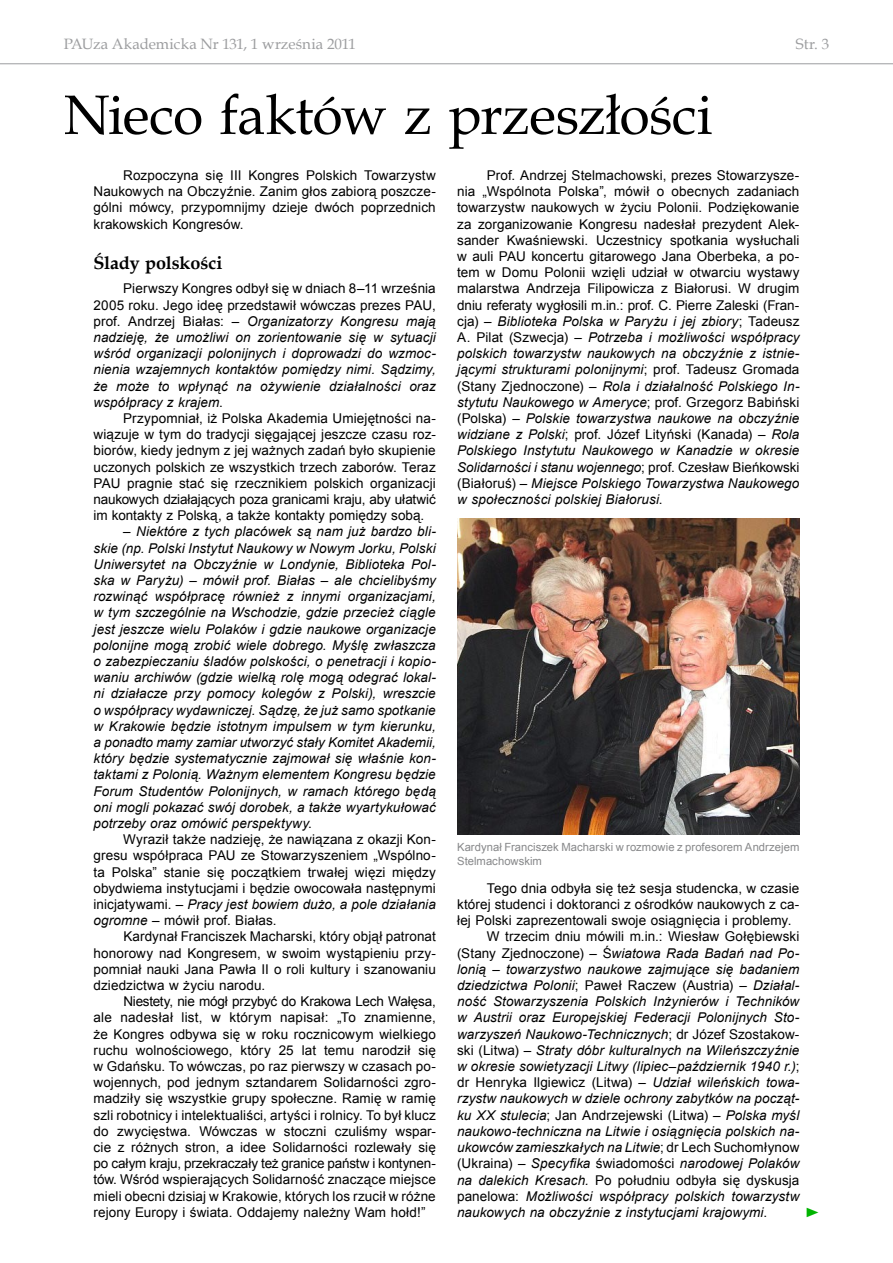
<style>
.page{position:relative;width:893px;height:1263px;background:#fff}
.page>*{position:absolute;margin:0;border:0;box-sizing:border-box;transform-origin:0 0}
.t1{font:55.5px "Book Antiqua";letter-spacing:-.015em;color:#000}
.t2{font:700 18px "Book Antiqua";letter-spacing:-.005em;color:#000}
.t3{font:15px "Book Antiqua";color:#9c9d9f}
.t4{font:13.5px/16.2px "Arial";letter-spacing:.005em;color:#000;text-align:justify}
.t5{font:italic 13.5px/16.2px "Arial";letter-spacing:.005em;color:#000;text-align:justify}
.t6{font:13.5px "Times New Roman";color:#00b400;scale:1.22 1}
.t7{font:11.25px/13.5px "Arial";letter-spacing:.005em;color:#87888a}
.s1{font-style:normal}
.s2{font-style:italic}
</style>
<div class="page">
<hr style="left:0;top:63px;width:893px;height:1px;background:#9c9d9f">
<img style="left:457px;top:519px;width:342px;height:315px">
<p class="t3" style="left:64px;top:34px;width:294px">PAUza Akademicka Nr 131, 1 września 2011</p>
<p class="t3" style="left:796px;top:34px;width:35px">Str. 3</p>
<h1 class="t1" style="left:64px;top:76px;width:650px">Nieco faktów z przeszłości</h1>
<p class="t4" style="left:94px;top:167px;width:344px;text-indent:30px">Rozpoczyna się III Kongres Polskich Towarzystw Naukowych na Obczyźnie. Zanim głos zabiorą poszcze&shy;gólni mówcy, przypomnijmy dzieje dwóch poprzednich krakowskich Kongresów.</p>
<h2 class="t2" style="left:94px;top:250px;width:130px">Ślady polskości</h2>
<p class="t5" style="left:94px;top:281px;width:344px;text-indent:30px"><span class="s1">Pierwszy Kongres odbył się w dniach 8–11 września 2005 roku. Jego ideę przedstawił wówczas prezes PAU, prof. Andrzej Białas: –</span> Organizatorzy Kongresu mają nadzieję, że umożliwi on zorientowanie się w sytuacji wśród organizacji polonijnych i doprowadzi do wzmoc&shy;nienia wzajemnych kontaktów pomiędzy nimi. Sądzimy, że może to wpłynąć na ożywienie działalności oraz współpracy z krajem<span class="s1">.</span></p>
<p class="t4" style="left:94px;top:410px;width:344px;text-indent:30px">Przypomniał, iż Polska Akademia Umiejętności na&shy;wiązuje w tym do tradycji sięgającej jeszcze czasu roz&shy;biorów, kiedy jednym z jej ważnych zadań było skupienie uczonych polskich ze wszystkich trzech zaborów. Teraz PAU pragnie stać się rzecznikiem polskich organizacji naukowych działających poza granicami kraju, aby ułatwić im kontakty z Polską, a także kontakty pomiędzy sobą.</p>
<p class="t5" style="left:94px;top:524px;width:344px;text-indent:30px"><span class="s1">–</span> Niektóre z tych placówek są nam już bardzo bli&shy;skie (np. Polski Instytut Naukowy w Nowym Jorku, Polski Uniwersytet na Obczyźnie w Londynie, Biblioteka Pol&shy;ska w Paryżu) – mówił prof. Białas – ale chcielibyśmy rozwinąć współpracę również z innymi organizacjami, w tym szczególnie na Wschodzie, gdzie przecież ciągle jest jeszcze wielu Polaków i gdzie naukowe organizacje polonijne mogą zrobić wiele dobrego. Myślę zwłaszcza o zabezpieczaniu śladów polskości, o penetracji i kopio&shy;waniu archiwów (gdzie wielką rolę mogą odegrać lokal&shy;ni działacze przy pomocy kolegów z Polski), wreszcie o współpracy wydawniczej. Sądzę, że już samo spotkanie w Krakowie będzie istotnym impulsem w tym kierunku, a ponadto mamy zamiar utworzyć stały Komitet Akademii, który będzie systematycznie zajmował się właśnie kon&shy;taktami z Polonią. Ważnym elementem Kongresu będzie Forum Studentów Polonijnych, w ramach którego będą oni mogli pokazać swój dorobek, a także wyartykułować potrzeby oraz omówić perspektywy<span class="s1">.</span></p>
<p class="t4" style="left:94px;top:831px;width:344px;text-indent:30px">Wyraził także nadzieję, że nawiązana z okazji Kon&shy;gresu współpraca PAU ze Stowarzyszeniem „Wspólno&shy;ta Polska” stanie się początkiem trwałej więzi między obydwiema instytucjami i będzie owocowała następnymi inicjatywami. – <span class="s2">Pracy jest bowiem dużo, a pole działania ogromne</span> – mówił prof. Białas.</p>
<p class="t4" style="left:94px;top:929px;width:344px;text-indent:30px">Kardynał Franciszek Macharski, który objął patronat honorowy nad Kongresem, w swoim wystąpieniu przy&shy;pomniał nauki Jana Pawła II o roli kultury i szanowaniu dziedzictwa w życiu narodu.</p>
<p class="t4" style="left:94px;top:993px;width:344px;text-indent:30px">Niestety, nie mógł przybyć do Krakowa Lech Wałęsa, ale nadesłał list, w którym napisał: „To znamienne, że Kongres odbywa się w roku rocznicowym wielkiego ruchu wolnościowego, który 25 lat temu narodził się w Gdańsku. To wówczas, po raz pierwszy w czasach po&shy;wojennych, pod jednym sztandarem Solidarności zgro&shy;madziły się wszystkie grupy społeczne. Ramię w ramię szli robotnicy i intelektualiści, artyści i rolnicy. To był klucz do zwycięstwa. Wówczas w stoczni czuliśmy wspar&shy;cie z różnych stron, a idee Solidarności rozlewały się po całym kraju, przekraczały też granice państw i kontynen&shy;tów. Wśród wspierających Solidarność znaczące miejsce mieli obecni dzisiaj w Krakowie, których los rzucił w różne rejony Europy i świata. Oddajemy należny Wam hołd!”</p>
<p class="t4" style="left:457px;top:167px;width:344px;text-indent:30px">Prof. Andrzej Stelmachowski, prezes Stowarzysze&shy;nia „Wspólnota Polska”, mówił o obecnych zadaniach towarzystw naukowych w życiu Polonii. Podziękowanie za zorganizowanie Kongresu nadesłał prezydent Alek&shy;sander Kwaśniewski. Uczestnicy spotkania wysłuchali w auli PAU koncertu gitarowego Jana Oberbeka, a po&shy;tem w Domu Polonii wzięli udział w otwarciu wystawy malarstwa Andrzeja Filipowicza z Białorusi. W drugim dniu referaty wygłosili m.in.: prof. C. Pierre Zaleski (Fran&shy;cja) – <span class="s2">Biblioteka Polska w Paryżu i jej zbiory</span>; Tadeusz A. Pilat (Szwecja) – <span class="s2">Potrzeba i możliwości współpracy polskich towarzystw naukowych na obczyźnie z istnie&shy;jącymi strukturami polonijnymi</span>; prof. Tadeusz Gromada (Stany Zjednoczone) – <span class="s2">Rola i działalność Polskiego In&shy;stytutu Naukowego w Ameryce</span>; prof. Grzegorz Babiński (Polska) – <span class="s2">Polskie towarzystwa naukowe na obczyźnie widziane z Polski</span>; prof. Józef Lityński (Kanada) – <span class="s2">Rola Polskiego Instytutu Naukowego w Kanadzie w okresie Solidarności i stanu wojennego</span>; prof. Czesław Bieńkowski (Białoruś) – <span class="s2">Miejsce Polskiego Towarzystwa Naukowego w społeczności polskiej Białorusi</span>.</p>
<p class="t7" style="left:457px;top:840px;width:344px">Kardynał Franciszek Macharski w rozmowie z profesorem Andrzejem<br>Stelmachowskim</p>
<p class="t4" style="left:487px;top:880px;width:314px">Tego dnia odbyła się też sesja studencka, w czasie</p>
<p class="t4" style="left:457px;top:896px;width:344px">której studenci i doktoranci z ośrodków naukowych z ca-</p>
<p class="t4" style="left:457px;top:912px;width:336px">łej Polski zaprezentowali swoje osiągnięcia i problemy.</p>
<p class="t4" style="left:487px;top:929px;width:314px">W trzecim dniu mówili m.in.: Wiesław Gołębiewski</p>
<p class="t5" style="left:457px;top:945px;width:344px"><span class="s1">(Stany Zjednoczone) – Ś</span>wiatowa Rada Badań nad Po-</p>
<p class="t5" style="left:457px;top:961px;width:344px">lonią – towarzystwo naukowe zajmujące się badaniem</p>
<p class="t5" style="left:457px;top:977px;width:344px">dziedzictwa Polonii<span class="s1">; Paweł Raczew (Austria) –</span> Działal-</p>
<p class="t5" style="left:457px;top:994px;width:344px">ność Stowarzyszenia Polskich Inżynierów i Techników</p>
<p class="t5" style="left:457px;top:1010px;width:344px">w Austrii oraz Europejskiej Federacji Polonijnych Sto-</p>
<p class="t5" style="left:457px;top:1026px;width:344px">warzyszeń Naukowo-Technicznych<span class="s1">; dr Józef Szostakow-</span></p>
<p class="t5" style="left:457px;top:1042px;width:344px"><span class="s1">ski (Litwa) –</span> Straty dóbr kulturalnych na Wileńszczyźnie</p>
<p class="t5" style="left:457px;top:1058px;width:344px">w okresie sowietyzacji Litwy (lipiec–październik 1940 r.)<span class="s1">;</span></p>
<p class="t4" style="left:457px;top:1074px;width:344px">dr Henryka Ilgiewicz (Litwa) – <span class="s2">Udział wileńskich towa-</span></p>
<p class="t5" style="left:457px;top:1091px;width:344px">rzystw naukowych w dziele ochrony zabytków na począt-</p>
<p class="t4" style="left:457px;top:1107px;width:344px"><span class="s2">ku XX stulecia</span>; Jan Andrzejewski (Litwa) – <span class="s2">Polska myśl</span></p>
<p class="t5" style="left:457px;top:1123px;width:344px">naukowo-techniczna na Litwie i osiągnięcia polskich na-</p>
<p class="t5" style="left:457px;top:1139px;width:344px">ukowców zamieszkałych na Litwie<span class="s1">; dr Lech Suchomłynow</span></p>
<p class="t5" style="left:457px;top:1156px;width:344px"><span class="s1">(Ukraina) –</span> Specyfika <span class="s1">świadomości</span> narodowej Polaków</p>
<p class="t4" style="left:457px;top:1172px;width:344px"><span class="s2">na dalekich Kresach.</span> Po południu odbyła się dyskusja</p>
<p class="t5" style="left:457px;top:1188px;width:344px"><span class="s1">panelowa:</span> Możliwości współpracy polskich towarzystw</p>
<p class="t5" style="left:457px;top:1204px;width:312px">naukowych na obczyźnie z instytucjami krajowymi<span class="s1">.</span></p>
<p class="t6" style="left:804px;top:1203px;width:15px">►</p>
</div>
